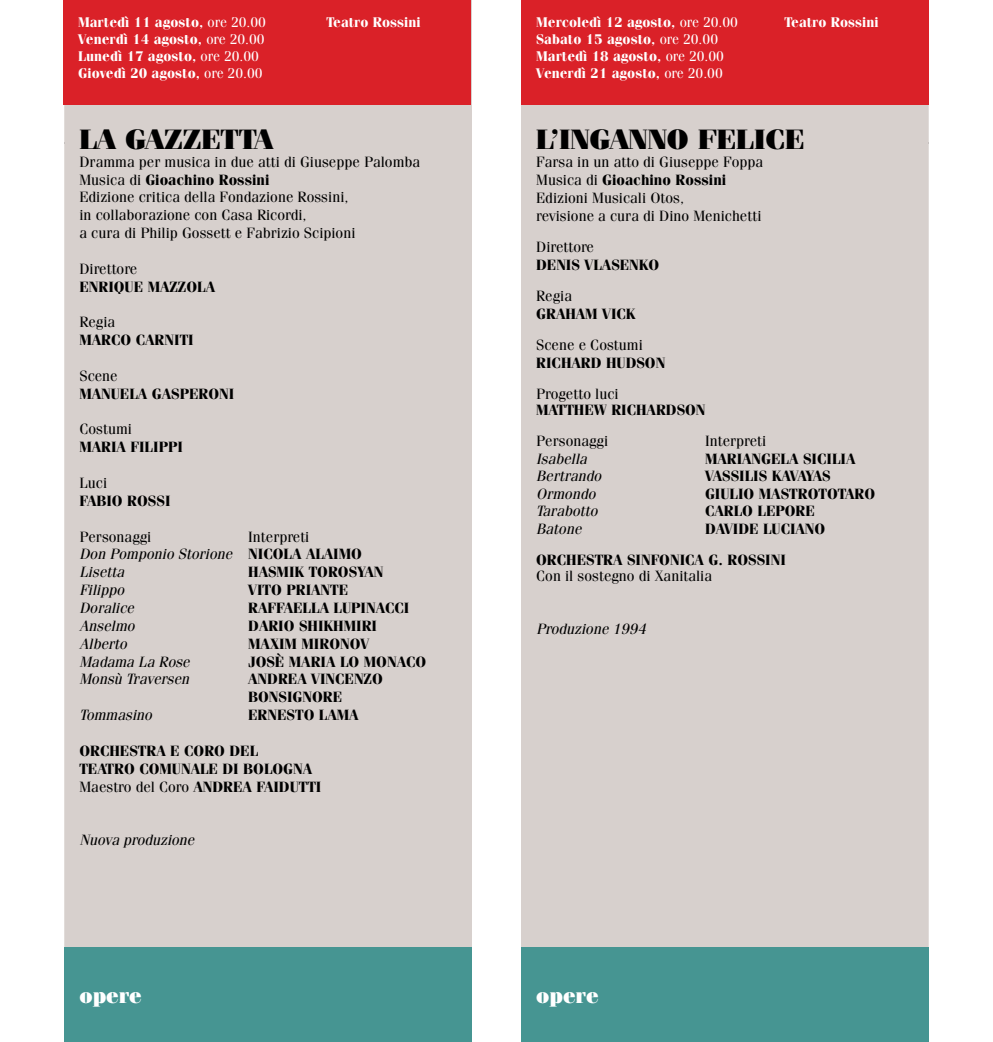
<style>
.page{position:relative;width:993px;height:1042px;background:#fff}
.page>*{position:absolute;margin:0;border:0;box-sizing:border-box;transform-origin:0 0}
.t1{font:900 28px "Fenice";color:#000}
.t2{font:900 21px "Fenice";color:#fff}
.t3{font:700 14.88px/17.8px "Fenice";color:#000}
.t4{font:14.88px/17.8px "Fenice";color:#000}
.t5{font:italic 14.88px/17.8px "Fenice";color:#000}
.t6{font:700 14px/16.8px "Fenice";color:#fff}
.s1{font-weight:400}
.s2{font-weight:700}
.s3{font-style:normal}
.s4{font-weight:700;font-style:normal}
</style>
<div class="page">
<div style="left:65px;top:0;width:406px;height:962px;background:#d7d0cd"></div>
<div style="left:521px;top:0;width:406px;height:962px;background:#d7d0cd"></div>
<div style="left:63px;top:0;width:407px;height:104px;background:#da2128"></div>
<div style="left:521px;top:0;width:407px;height:104px;background:#da2128"></div>
<div style="left:521px;top:947px;width:407px;height:95px;background:#469592"></div>
<div style="left:64px;top:947px;width:407px;height:95px;background:#469592"></div>
<p class="t6" style="left:78px;top:14px;width:189px">Martedì 11 agosto, <span class="s1">ore 20.00</span></p>
<p class="t6" style="left:326px;top:14px;width:95px">Teatro Rossini</p>
<p class="t6" style="left:78px;top:31px;width:188px">Venerdì 14 agosto, <span class="s1">ore 20.00<br></span>Lunedì 17 agosto, <span class="s1">ore 20.00<br></span>Giovedì 20 agosto, <span class="s1">ore 20.00</span></p>
<h1 class="t1" style="left:79px;top:122px;width:195px">LA GAZZETTA</h1>
<p class="t4" style="left:79px;top:152px;width:342px">Dramma per musica in due atti di Giuseppe Palomba Musica di <span class="s2">Gioachino Rossini<br></span>Edizione critica della Fondazione Rossini,<br>in collaborazione con Casa Ricordi,<br>a cura di Philip Gossett e Fabrizio Scipioni</p>
<p class="t4" style="left:79px;top:259px;width:59px">Direttore</p>
<p class="t3" style="left:79px;top:277px;width:137px">ENRIQUE MAZZOLA</p>
<p class="t4" style="left:79px;top:313px;width:37px">Regia</p>
<p class="t3" style="left:79px;top:331px;width:116px">MARCO CARNITI</p>
<p class="t4" style="left:79px;top:366px;width:40px">Scene</p>
<p class="t3" style="left:79px;top:384px;width:156px">MANUELA GASPERONI</p>
<p class="t4" style="left:79px;top:420px;width:54px">Costumi</p>
<p class="t3" style="left:79px;top:438px;width:105px">MARIA FILIPPI</p>
<p class="t4" style="left:79px;top:474px;width:29px">Luci</p>
<p class="t3" style="left:79px;top:491px;width:93px">FABIO ROSSI</p>
<p class="t4" style="left:79px;top:527px;width:73px">Personaggi</p>
<p class="t5" style="left:79px;top:527px;width:284px;text-indent:169px"><span class="s3">Interpreti<br></span>Don Pomponio Storione <span class="s4">NICOLA ALAIMO<br></span>Lisetta</p>
<p class="t3" style="left:248px;top:563px;width:137px">HASMIK TOROSYAN</p>
<p class="t5" style="left:79px;top:581px;width:46px">Filippo</p>
<p class="t3" style="left:248px;top:581px;width:101px">VITO PRIANTE</p>
<p class="t5" style="left:79px;top:599px;width:56px">Doralice</p>
<p class="t3" style="left:248px;top:599px;width:163px">RAFFAELLA LUPINACCI</p>
<p class="t5" style="left:79px;top:616px;width:57px">Anselmo</p>
<p class="t3" style="left:248px;top:616px;width:130px">DARIO SHIKHMIRI</p>
<p class="t5" style="left:79px;top:634px;width:49px">Alberto</p>
<p class="t3" style="left:248px;top:634px;width:123px">MAXIM MIRONOV</p>
<p class="t5" style="left:79px;top:652px;width:112px">Madama La Rose</p>
<p class="t3" style="left:248px;top:652px;width:179px">JOSÈ MARIA LO MONACO</p>
<p class="t5" style="left:79px;top:670px;width:111px">Monsù Traversen</p>
<p class="t3" style="left:248px;top:670px;width:136px">ANDREA VINCENZO<br>BONSIGNORE</p>
<p class="t5" style="left:79px;top:706px;width:74px">Tommasino</p>
<p class="t3" style="left:248px;top:706px;width:112px">ERNESTO LAMA</p>
<p class="t3" style="left:79px;top:741px;width:243px">ORCHESTRA E CORO DEL<br>TEATRO COMUNALE DI BOLOGNA<br><span class="s1">Maestro del Coro</span> ANDREA FAIDUTTI</p>
<p class="t5" style="left:79px;top:831px;width:116px">Nuova produzione</p>
<p class="t6" style="left:536px;top:14px;width:203px">Mercoledì 12 agosto, <span class="s1">ore 20.00</span></p>
<p class="t6" style="left:784px;top:14px;width:95px">Teatro Rossini</p>
<p class="t6" style="left:536px;top:30px;width:189px">Sabato 15 agosto, <span class="s1">ore 20.00<br></span>Martedì 18 agosto, <span class="s1">ore 20.00<br></span>Venerdì 21 agosto, <span class="s1">ore 20.00</span></p>
<h1 class="t1" style="left:536px;top:122px;width:270px">L’INGANNO FELICE</h1>
<p class="t4" style="left:536px;top:153px;width:228px">Farsa in un atto di Giuseppe Foppa<br>Musica di <span class="s2">Gioachino Rossini<br></span>Edizioni Musicali Otos,<br>revisione a cura di Dino Menichetti</p>
<p class="t4" style="left:536px;top:238px;width:59px">Direttore</p>
<p class="t3" style="left:536px;top:255px;width:124px">DENIS VLASENKO</p>
<p class="t4" style="left:536px;top:287px;width:37px">Regia</p>
<p class="t3" style="left:536px;top:304px;width:101px">GRAHAM VICK</p>
<p class="t4" style="left:536px;top:336px;width:108px">Scene e Costumi</p>
<p class="t3" style="left:536px;top:353px;width:131px">RICHARD HUDSON</p>
<p class="t4" style="left:536px;top:385px;width:84px">Progetto luci</p>
<p class="t3" style="left:536px;top:401px;width:171px">MATTHEW RICHARDSON</p>
<p class="t4" style="left:536px;top:432px;width:73px">Personaggi</p>
<p class="t4" style="left:704px;top:432px;width:63px">Interpreti</p>
<p class="t5" style="left:536px;top:449px;width:52px">Isabella</p>
<p class="t3" style="left:704px;top:450px;width:152px">MARIANGELA SICILIA</p>
<p class="t5" style="left:536px;top:467px;width:67px">Bertrando</p>
<p class="t3" style="left:704px;top:467px;width:127px">VASSILIS KAVAYAS</p>
<p class="t5" style="left:536px;top:484px;width:61px">Ormondo</p>
<p class="t3" style="left:704px;top:484px;width:172px">GIULIO MASTROTOTARO</p>
<p class="t5" style="left:536px;top:502px;width:63px">Tarabotto</p>
<p class="t3" style="left:704px;top:502px;width:111px">CARLO LEPORE</p>
<p class="t5" style="left:536px;top:519px;width:47px">Batone</p>
<p class="t3" style="left:536px;top:513px;width:290px;line-height:31.5px;text-indent:169px">DAVIDE LUCIANO<br>ORCHESTRA SINFONICA G. ROSSINI</p>
<p class="t4" style="left:536px;top:567px;width:177px">Con il sostegno di Xanitalia</p>
<p class="t5" style="left:536px;top:620px;width:111px">Produzione 1994</p>
<h2 class="t2" style="left:79px;top:982px;width:64px">opere</h2>
<h2 class="t2" style="left:536px;top:982px;width:64px">opere</h2>
</div>
